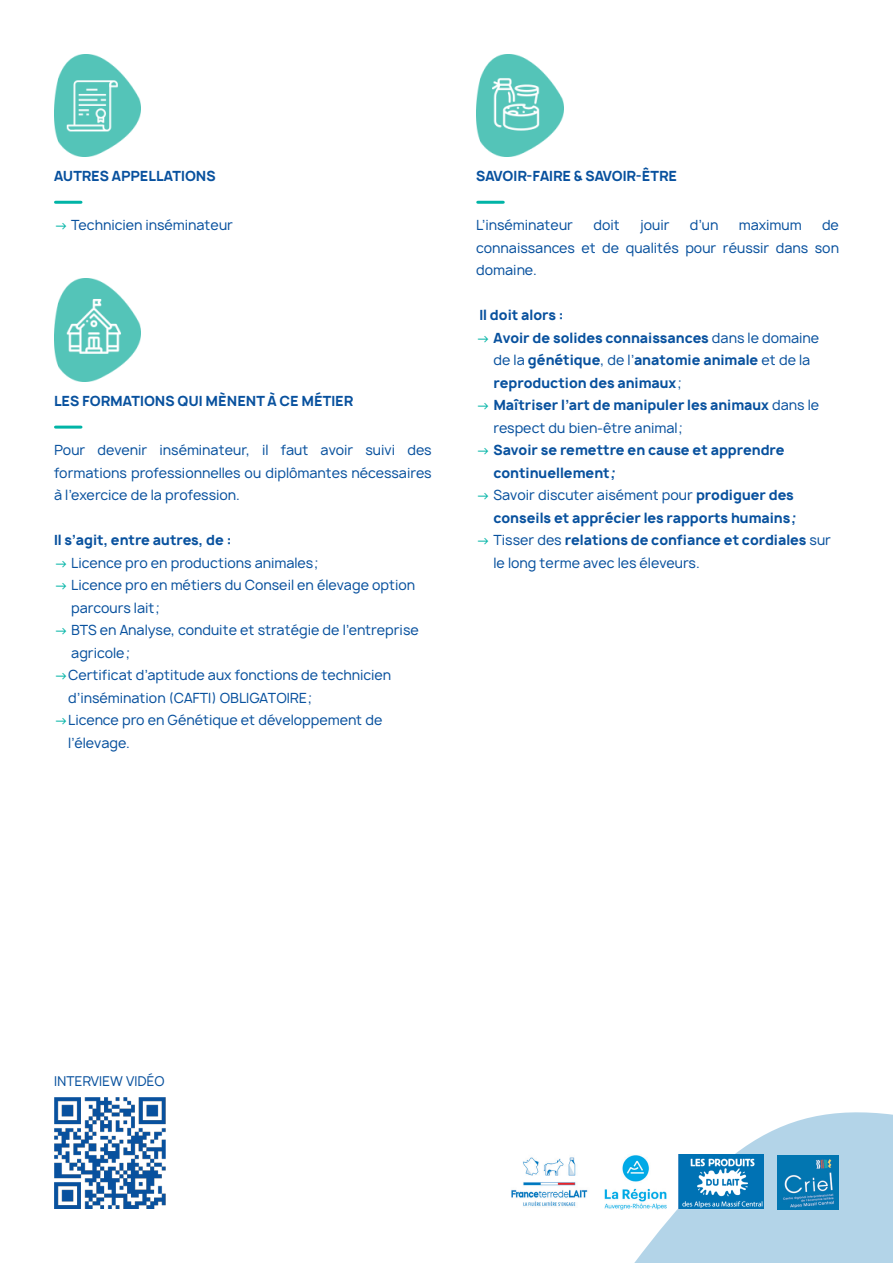
<style>
.page{position:relative;width:893px;height:1263px;background:#fff}
.page>*{position:absolute;margin:0;border:0;box-sizing:border-box;transform-origin:0 0}
.t1{font:13.5px/22.5px "Manrope";color:#08519e}
.t2{font:700 13.5px/22.5px "Manrope";color:#08519e}
.t3{font:13.05px "Manrope";color:#08519e}
.s1{color:#00b4a6}
.s2{font-weight:400;color:#00b4a6}
.s3{font-weight:400}
.s4{font-weight:700}
</style>
<div class="page">
<img style="left:54px;top:54px;width:87px;height:102px">
<img style="left:54px;top:279px;width:87px;height:102px">
<img style="left:476px;top:54px;width:88px;height:102px">
<hr style="left:56px;top:201px;width:25px;height:3px;background:#00b4a6">
<hr style="left:478px;top:201px;width:25px;height:3px;background:#00b4a6">
<hr style="left:56px;top:426px;width:25px;height:3px;background:#00b4a6">
<svg style="left:634px;top:1112px;width:259px;height:151px;fill:#b3d4e8"></svg>
<img style="left:511px;top:1157px;width:77px;height:50px">
<img style="left:604px;top:1154px;width:62px;height:56px">
<img style="left:679px;top:1155px;width:84px;height:53px">
<img style="left:777px;top:1156px;width:62px;height:53px">
<img style="left:54px;top:1098px;width:112px;height:111px">
<p class="t2" style="left:54px;top:165px;width:163px">AUTRES APPELLATIONS</p>
<p class="t2" style="left:476px;top:165px;width:202px">SAVOIR-FAIRE &amp; SAVOIR-ÊTRE</p>
<p class="t1" style="left:54px;top:214px;width:181px"><span class="s1">-&gt;</span> Technicien inséminateur</p>
<p class="t1" style="left:476px;top:214px;width:98px">L’inséminateur</p>
<p class="t1" style="left:593px;top:214px;width:28px">doit</p>
<p class="t1" style="left:640px;top:214px;width:31px">jouir</p>
<p class="t1" style="left:690px;top:214px;width:30px">d’un</p>
<p class="t1" style="left:739px;top:214px;width:64px">maximum</p>
<p class="t1" style="left:476px;top:214px;width:364px;text-align:justify;text-indent:346px">de connaissances et de qualités pour réussir dans son domaine.</p>
<p class="t2" style="left:479px;top:304px;width:86px">Il doit alors :</p>
<p class="t2" style="left:493px;top:327px;width:327px;text-indent:-17px"><span class="s2">-&gt;</span> Avoir de solides connaissances <span class="s3">dans le domaine de la</span> génétique<span class="s3">, de l’</span>anatomie animale <span class="s3">et de la </span>reproduction des animaux<span class="s3">;</span></p>
<p class="t2" style="left:493px;top:394px;width:327px;text-indent:-17px"><span class="s2">-&gt;</span> Maîtriser l’art de manipuler les animaux <span class="s3">dans le respect du bien-être animal;</span></p>
<p class="t2" style="left:493px;top:439px;width:293px;text-indent:-17px"><span class="s2">-&gt;</span> Savoir se remettre en cause et apprendre continuellement ;</p>
<p class="t2" style="left:476px;top:484px;width:322px;text-align:right"><span class="s2">-&gt;</span> <span class="s3">Savoir discuter aisément pour</span> prodiguer des conseils et apprécier les rapports humains;</p>
<p class="t1" style="left:493px;top:529px;width:339px;text-indent:-17px"><span class="s1">-&gt;</span> Tisser des <span class="s4">relations de confiance et cordiales</span> sur le long terme avec les éleveurs.</p>
<p class="t2" style="left:54px;top:390px;width:301px">LES FORMATIONS QUI MÈNENT À CE MÉTIER</p>
<p class="t1" style="left:54px;top:439px;width:379px;text-align:justify">Pour devenir inséminateur, il faut avoir suivi des formations professionnelles ou diplômantes nécessaires à l’exercice de la profession.</p>
<p class="t2" style="left:54px;top:529px;width:179px">Il s’agit, entre autres, de :</p>
<p class="t1" style="left:54px;top:551px;width:266px"><span class="s1">-&gt;</span> Licence pro en productions animales;</p>
<p class="t1" style="left:71px;top:574px;width:345px;text-indent:-17px"><span class="s1">-&gt;</span> Licence pro en métiers du Conseil en élevage option parcours lait ;</p>
<p class="t1" style="left:71px;top:619px;width:349px;text-indent:-17px"><span class="s1">-&gt;</span> BTS en Analyse, conduite et stratégie de l’entreprise agricole;</p>
<p class="t1" style="left:68px;top:664px;width:325px;text-indent:-14px"><span class="s1">-&gt;</span>Certificat d’aptitude aux fonctions de technicien d’insémination (CAFTI) OBLIGATOIRE;</p>
<p class="t1" style="left:68px;top:709px;width:316px;text-indent:-14px"><span class="s1">-&gt;</span>Licence pro en Génétique et développement de l’élevage.</p>
<p class="t3" style="left:54px;top:1072px;width:112px">INTERVIEW VIDÉO</p>
</div>
